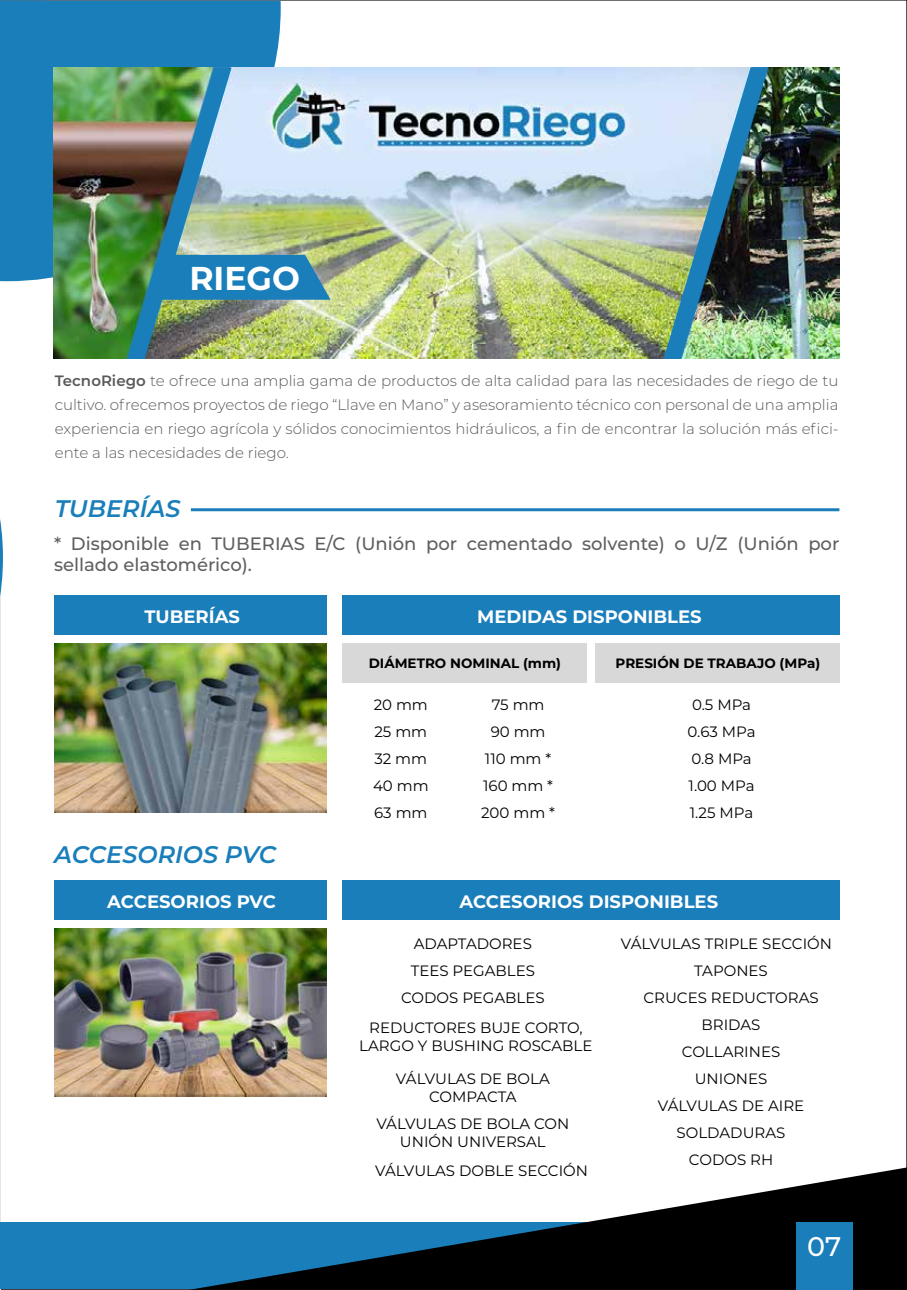
<style>
.page{position:relative;width:907px;height:1290px;background:#fff}
.page>*{position:absolute;margin:0;border:0;box-sizing:border-box;transform-origin:0 0}
.t1{font:700 33px "Montserrat";color:#fff}
.t2{font:500 27px "Montserrat";color:#fff}
.t3{font:italic 600 24px "Montserrat";color:#197eba}
.t4{font:500 18px/21px "Montserrat";color:#5e5f5e}
.t5{font:700 18px "Montserrat";color:#fff}
.t6{font:15px/27px "Montserrat";color:#000;text-align:center}
.t7{font:300 15px/24px "Montserrat";color:#59595c;text-align:justify}
.t8{font:700 13.5px "Montserrat";color:#000}
.s1{font-weight:600}
</style>
<div class="page">
<div style="left:0;top:1px;width:281px;height:280px;background:#197eba"></div>
<hr style="left:0;top:557px;width:1px;height:733px;background:#e6e7e8">
<svg style="left:0;top:519px;width:3px;height:77px"></svg>
<img style="left:54px;top:68px;width:785px;height:291px">
<img style="left:127px;top:68px;width:203px;height:291px">
<img style="left:663px;top:68px;width:105px;height:291px">
<img style="left:55px;top:643px;width:272px;height:169px">
<div style="left:55px;top:595px;width:272px;height:40px;background:#197eba"></div>
<div style="left:342px;top:595px;width:498px;height:40px;background:#197eba"></div>
<div style="left:342px;top:643px;width:244px;height:40px;background:#d8d8d8"></div>
<div style="left:595px;top:643px;width:245px;height:40px;background:#d8d8d8"></div>
<div style="left:54px;top:880px;width:272px;height:40px;background:#197eba"></div>
<div style="left:341px;top:880px;width:498px;height:40px;background:#197eba"></div>
<div style="left:0;top:1222px;width:595px;height:67px;background:#197eba"></div>
<svg style="left:189px;top:1167px;width:717px;height:123px"></svg>
<div style="left:795px;top:1222px;width:57px;height:68px;background:#197eba"></div>
<hr style="left:191px;top:508px;width:648px;height:3px;background:#197eba">
<img style="left:54px;top:928px;width:272px;height:169px">
<h1 class="t1" style="left:189px;top:254px;width:112px">RIEGO</h1>
<p class="t7" style="left:55px;top:368px;width:785px"><span class="s1">TecnoRiego</span> te ofrece una amplia gama de productos de alta calidad para las necesidades de riego de tu cultivo. ofrecemos proyectos de riego “Llave en Mano” y asesoramiento técnico con personal de una amplia experiencia en riego agrícola y sólidos conocimientos hidráulicos, a fin de encontrar la solución más efici&shy;ente a las necesidades de riego.</p>
<h3 class="t3" style="left:55px;top:491px;width:127px">TUBERÍAS</h3>
<p class="t4" style="left:54px;top:532px;width:786px">* Disponible en TUBERIAS E/C (Unión por cementado solvente) o U/Z (Unión por sellado elastomérico).</p>
<p class="t5" style="left:145px;top:604px;width:97px">TUBERÍAS</p>
<p class="t5" style="left:477px;top:604px;width:226px">MEDIDAS DISPONIBLES</p>
<p class="t8" style="left:369px;top:654px;width:194px">DIÁMETRO NOMINAL (mm)</p>
<p class="t6" style="left:373px;top:691px;width:57px;text-align:justify">20 mm 25 mm 32 mm 40 mm 63 mm</p>
<p class="t6" style="left:481px;top:691px;width:75px">75 mm<br>90 mm<br>110 mm *<br>160 mm *<br>200 mm *</p>
<p class="t8" style="left:615px;top:654px;width:206px">PRESIÓN DE TRABAJO (MPa)</p>
<p class="t6" style="left:687px;top:691px;width:70px;text-align:left">0.5 MPa<br>0.63 MPa<br>0.8 MPa<br>1.00 MPa<br>1.25 MPa</p>
<h3 class="t3" style="left:54px;top:838px;width:224px">ACCESORIOS PVC</h3>
<p class="t5" style="left:107px;top:889px;width:170px">ACCESORIOS PVC</p>
<p class="t5" style="left:459px;top:889px;width:260px">ACCESORIOS DISPONIBLES</p>
<p class="t6" style="left:401px;top:929px;width:145px">ADAPTADORES<br>TEES PEGABLES<br>CODOS PEGABLES</p>
<p class="t6" style="left:620px;top:929px;width:213px">VÁLVULAS TRIPLE SECCIÓN</p>
<p class="t6" style="left:643px;top:956px;width:177px">TAPONES<br>CRUCES REDUCTORAS<br>BRIDAS<br>COLLARINES<br>UNIONES<br>VÁLVULAS DE AIRE<br>SOLDADURAS<br>CODOS RH</p>
<p class="t6" style="left:359px;top:1018px;width:234px;line-height:18px">REDUCTORES BUJE CORTO,<br>LARGO Y BUSHING ROSCABLE</p>
<p class="t6" style="left:396px;top:1069px;width:155px;line-height:18px">VÁLVULAS DE BOLA<br>COMPACTA</p>
<p class="t6" style="left:376px;top:1114px;width:194px;line-height:18px">VÁLVULAS DE BOLA CON<br>UNIÓN UNIVERSAL</p>
<p class="t6" style="left:375px;top:1156px;width:214px">VÁLVULAS DOBLE SECCIÓN</p>
<h2 class="t2" style="left:807px;top:1227px;width:35px">07</h2>
</div>
